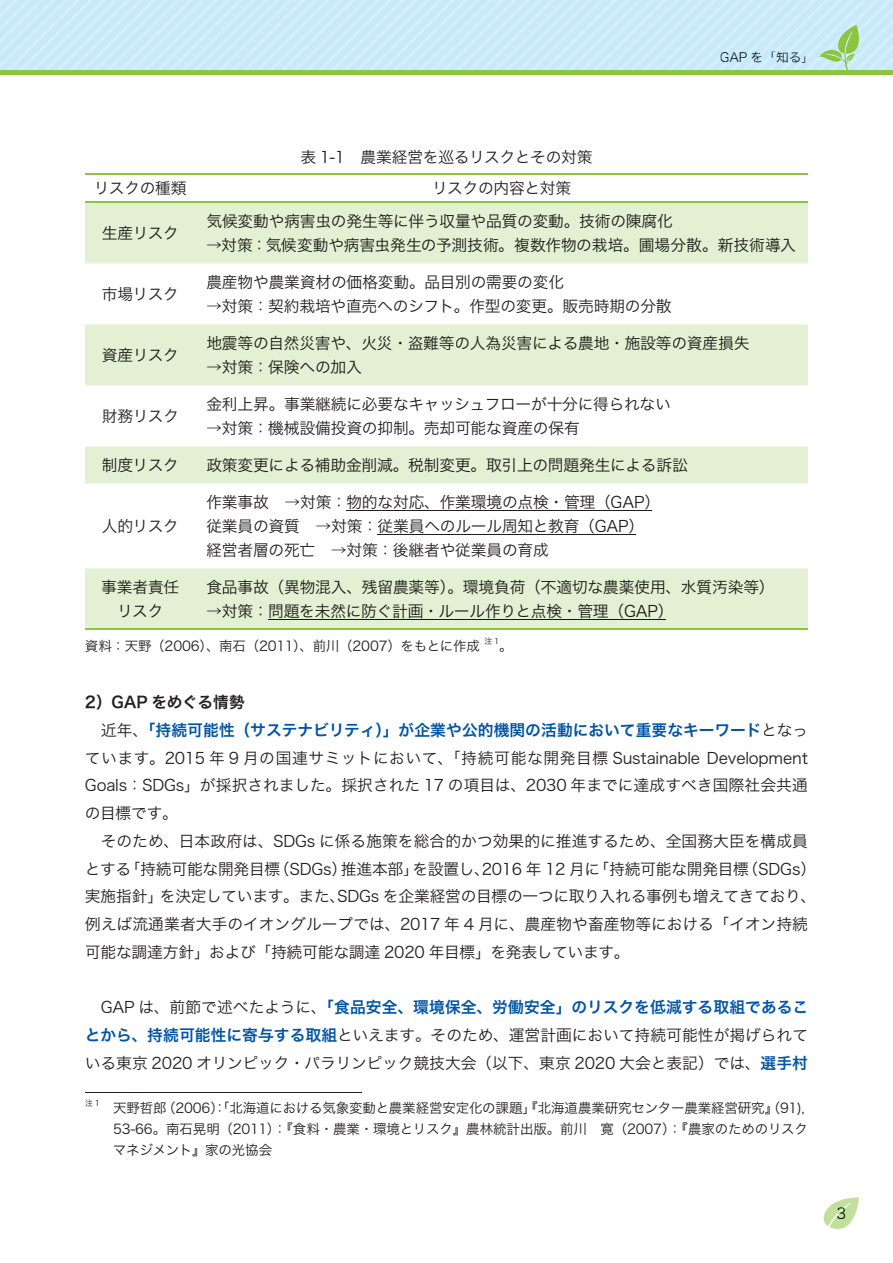
<style>
.page{position:relative;width:893px;height:1263px;background:#fff}
.page>*{position:absolute;margin:0;border:0;box-sizing:border-box;transform-origin:0 0}
.t1{font:15.75px/27.8px "Hira Kaku Pro W3";letter-spacing:-.01em;color:#231f20}
.t2{font:15.75px/24px "Hira Kaku Pro W3";letter-spacing:-.01em;color:#181b15;text-align:center}
.t3{font:15.75px/27.8px "Hira Kaku Pro W6";color:#0154a6}
.t4{font:15px "Hira Kaku Pro W3";color:#231f20}
.t5{font:13.5px/21px "Hira Kaku Pro W3";letter-spacing:-.01em;color:#231f20}
.t6{font:12.75px "Hira Kaku Pro W3";color:#101a21}
.t7{font:7.8px "Hira Kaku Pro W3";color:#231f20}
.s1{color:#231f20}
.s2{font-family:"Hira Kaku Pro W3";color:#231f20}
.s3{font-family:"Hira Kaku Pro W6";color:#0154a6}
</style>
<div class="page">
<svg style="left:823px;top:1197px;width:36px;height:32px"></svg>
<svg style="left:0;top:0;width:893px;height:74px;background:#c7e9ee"></svg>
<svg style="left:85px;top:203px;width:723px;height:426px"></svg>
<hr style="left:85px;top:173px;width:111px;height:2px;background:#8bc63e">
<hr style="left:196px;top:173px;width:612px;height:2px;background:#8bc63e">
<hr style="left:85px;top:202px;width:111px;height:1px;background:#8bc63e">
<hr style="left:196px;top:202px;width:612px;height:1px;background:#8bc63e">
<hr style="left:85px;top:629px;width:111px;height:1px;background:#8bc63e">
<hr style="left:196px;top:629px;width:612px;height:1px;background:#8bc63e">
<div style="left:103px;top:226px;width:73px;height:14px;background:#e4f0d4"></div>
<div style="left:207px;top:213px;width:465px;height:15px;background:#e4f0d4"></div>
<div style="left:207px;top:242px;width:14px;height:6px;background:#e4f0d4"></div>
<div style="left:222px;top:237px;width:573px;height:15px;background:#e4f0d4"></div>
<div style="left:103px;top:348px;width:73px;height:14px;background:#e4f0d4"></div>
<div style="left:207px;top:336px;width:30px;height:14px;background:#e4f0d4"></div>
<div style="left:238px;top:336px;width:14px;height:14px;background:#e4f0d4"></div>
<div style="left:255px;top:336px;width:183px;height:14px;background:#e4f0d4"></div>
<div style="left:440px;top:336px;width:14px;height:14px;background:#e4f0d4"></div>
<div style="left:456px;top:336px;width:200px;height:14px;background:#e4f0d4"></div>
<div style="left:657px;top:336px;width:14px;height:14px;background:#e4f0d4"></div>
<div style="left:673px;top:336px;width:76px;height:14px;background:#e4f0d4"></div>
<div style="left:207px;top:360px;width:154px;height:14px;background:#e4f0d4"></div>
<div style="left:103px;top:458px;width:73px;height:14px;background:#e4f0d4"></div>
<div style="left:207px;top:458px;width:480px;height:14px;background:#e4f0d4"></div>
<hr style="left:347px;top:510px;width:305px;height:1px;background:#231f20">
<hr style="left:378px;top:534px;width:258px;height:1px;background:#231f20">
<div style="left:102px;top:580px;width:77px;height:14px;background:#e4f0d4"></div>
<div style="left:121px;top:604px;width:40px;height:13px;background:#e4f0d4"></div>
<hr style="left:268px;top:619px;width:397px;height:1px;background:#181b15">
<div style="left:207px;top:580px;width:217px;height:14px;background:#e4f0d4"></div>
<div style="left:425px;top:580px;width:14px;height:14px;background:#e4f0d4"></div>
<div style="left:440px;top:579px;width:303px;height:15px;background:#e4f0d4"></div>
<div style="left:744px;top:580px;width:14px;height:14px;background:#e4f0d4"></div>
<div style="left:759px;top:580px;width:5px;height:14px;background:#e4f0d4"></div>
<div style="left:207px;top:608px;width:14px;height:6px;background:#e4f0d4"></div>
<div style="left:223px;top:604px;width:39px;height:14px;background:#e4f0d4"></div>
<div style="left:270px;top:604px;width:353px;height:14px;background:#e4f0d4"></div>
<div style="left:625px;top:605px;width:32px;height:12px;background:#e4f0d4"></div>
<div style="left:658px;top:604px;width:5px;height:14px;background:#e4f0d4"></div>
<hr style="left:85px;top:1092px;width:276px;height:1px;background:#231f20">
<p class="t6" style="left:720px;top:46px;width:96px">GAP を「知る」</p>
<p class="t1" style="left:300px;top:142px;width:294px">表 1-1　農業経営を巡るリスクとその対策</p>
<p class="t1" style="left:94px;top:173px;width:94px">リスクの種類</p>
<p class="t1" style="left:432px;top:173px;width:141px">リスクの内容と対策</p>
<p class="t2" style="left:102px;top:220px;width:79px">生産リスク</p>
<p class="t2" style="left:206px;top:208px;width:468px">気候変動や病害虫の発生等に伴う収量や品質の変動。技術の陳腐化</p>
<p class="t2" style="left:206px;top:232px;width:591px">→対策：気候変動や病害虫発生の予測技術。複数作物の栽培。圃場分散。新技術導入</p>
<p class="t1" style="left:102px;top:279px;width:79px">市場リスク</p>
<p class="t2" style="left:102px;top:342px;width:79px">資産リスク</p>
<p class="t1" style="left:102px;top:401px;width:79px">財務リスク</p>
<p class="t1" style="left:206px;top:267px;width:359px">農産物や農業資材の価格変動。品目別の需要の変化</p>
<p class="t1" style="left:206px;top:291px;width:467px">→対策：契約栽培や直売へのシフト。作型の変更。販売時期の分散</p>
<p class="t2" style="left:206px;top:330px;width:545px">地震等の自然災害や、火災・盗難等の人為災害による農地・施設等の資産損失</p>
<p class="t2" style="left:206px;top:354px;width:157px">→対策：保険への加入</p>
<p class="t1" style="left:206px;top:389px;width:466px">金利上昇。事業継続に必要なキャッシュフローが十分に得られない</p>
<p class="t1" style="left:206px;top:413px;width:375px">→対策：機械設備投資の抑制。売却可能な資産の保有</p>
<p class="t2" style="left:102px;top:452px;width:79px">制度リスク</p>
<p class="t2" style="left:206px;top:452px;width:483px">政策変更による補助金削減。税制変更。取引上の問題発生による訴訟</p>
<p class="t1" style="left:102px;top:511px;width:79px">人的リスク</p>
<p class="t1" style="left:206px;top:489px;width:455px;line-height:24px">作業事故　→対策：物的な対応、作業環境の点検・管理（GAP）従業員の資質　→対策：従業員へのルール周知と教育（GAP）経営者層の死亡　→対策：後継者や従業員の育成</p>
<p class="t2" style="left:101px;top:574px;width:80px">事業者責任リスク</p>
<p class="t2" style="left:206px;top:574px;width:570px">食品事故（異物混入、残留農薬等）。環境負荷（不適切な農薬使用、水質汚染等）</p>
<p class="t2" style="left:206px;top:598px;width:469px">→対策：問題を未然に防ぐ計画・ルール作りと点検・管理（GAP）</p>
<p class="t5" style="left:85px;top:634px;width:397px">資料：天野（2006）、南石（2011）、前川（2007）をもとに作成</p>
<p class="t7" style="left:484px;top:634px;width:16px">注1</p>
<p class="t5" style="left:499px;top:634px;width:15px">。</p>
<p class="t3" style="left:85px;top:688px;width:725px"><span class="s1">2）GAP をめぐる情勢<br></span><span class="s2">　近年、</span>「持続可能性（サステナビリティ）」が企業や公的機関の活動において重要なキーワード<span class="s2">となっ</span></p>
<p class="t1" style="left:85px;top:743px;width:733px">ています。2015 年 9 月の国連サミットにおいて、「持続可能な開発目標 Sustainable Development Goals：SDGs」が採択されました。採択された 17 の項目は、2030 年までに達成すべき国際社会共通の目標です。<br>　そのため、日本政府は、SDGs に係る施策を総合的かつ効果的に推進するため、全国務大臣を構成員とする「持続可能な開発目標（SDGs）推進本部」を設置し、2016 年 12 月に「持続可能な開発目標（SDGs）実施指針」を決定しています。また、SDGs を企業経営の目標の一つに取り入れる事例も増えてきており、例えば流通業者大手のイオングループでは、2017 年 4 月に、農産物や畜産物等における「イオン持続可能な調達方針」および「持続可能な調達 2020 年目標」を発表しています。</p>
<p class="t3" style="left:85px;top:993px;width:725px"><span class="s2">　GAP は、前節で述べたように、</span>「食品安全、環境保全、労働安全」のリスクを低減する取組であるこ</p>
<p class="t1" style="left:85px;top:1020px;width:725px"><span class="s3">とから、持続可能性に寄与する取組</span>といえます。そのため、運営計画において持続可能性が掲げられている東京 2020 オリンピック・パラリンピック競技大会（以下、東京 2020 大会と表記）では、<span class="s3">選手村</span></p>
<p class="t7" style="left:85px;top:1096px;width:16px">注1</p>
<p class="t5" style="left:113px;top:1096px;width:704px;text-indent:-13px">　 天野哲郎（2006）：「北海道における気象変動と農業経営安定化の課題」『北海道農業研究センター農業経営研究』（91)，<br>53-66。南石晃明（2011）：『食料・農業・環境とリスク』農林統計出版。前川　寛（2007）：『農家のためのリスクマネジメント』家の光協会</p>
<p class="t4" style="left:836px;top:1200px;width:11px">3</p>
</div>
